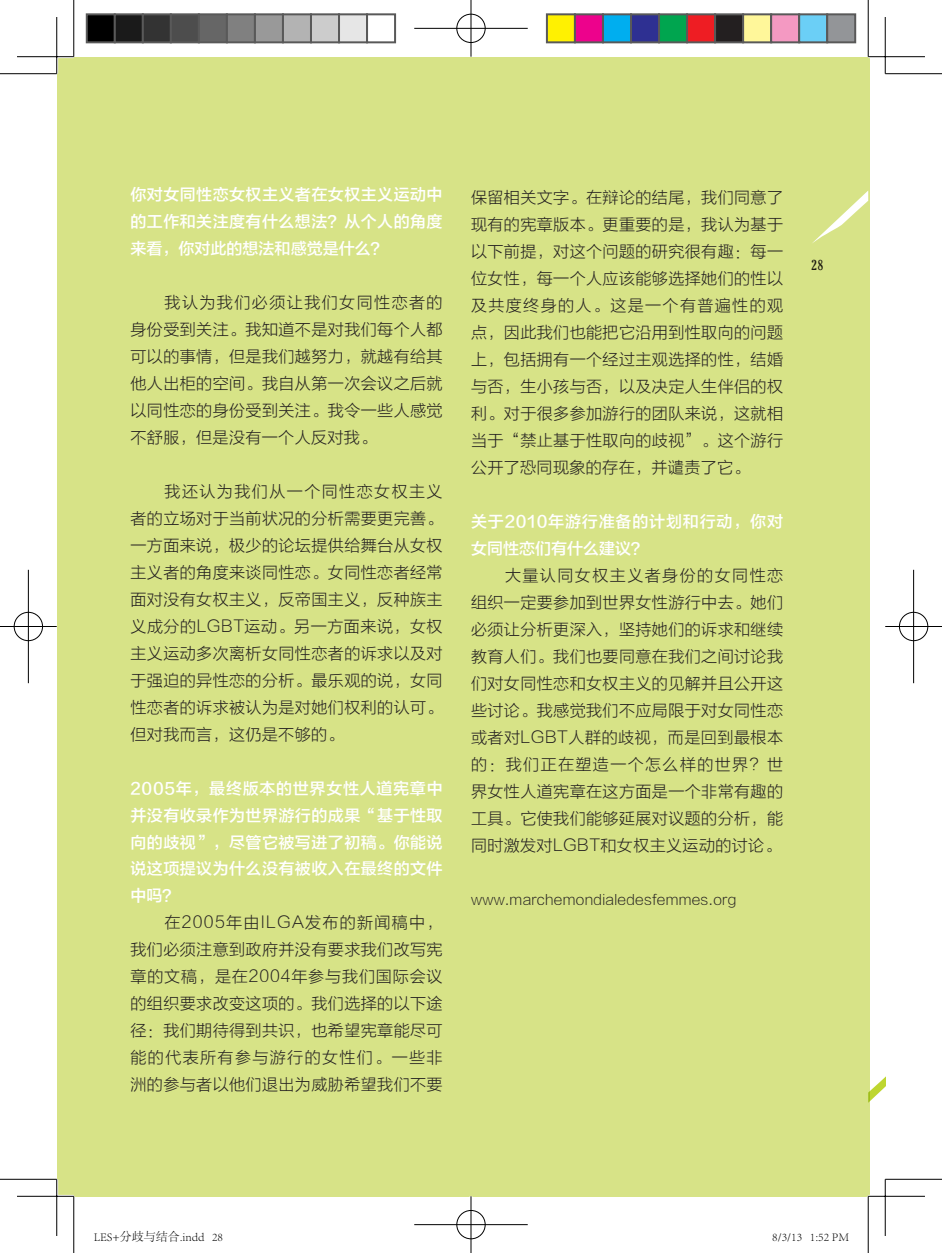
<style>
.page{position:relative;width:942px;height:1253px;background:#fff}
.page>*{position:absolute;margin:0;border:0;box-sizing:border-box;transform-origin:0 0}
.t1{font:16px/27px "FZLTXHJW GB1 0";letter-spacing:.025em;color:#231f20;text-align:justify}
.t2{font:16px/27px "FZLTZHK GBK1 0";letter-spacing:.025em;color:#fff;text-align:justify}
.t3{font:16px/27px "FZLTZHK GBK1 0";letter-spacing:.05em;color:#fff}
.t4{font:14px "FZLTXHJW GB1 0";letter-spacing:.025em;color:#231f20}
.t5{font:extra-condensed 14px "Gloucester";color:#231f20}
.t6{font:300 12px "Adobe Song Std";color:#000}
</style>
<div class="page">
<svg style="left:869px;top:1049px;width:15px;height:54px"></svg>
<div style="left:57px;top:57px;width:812px;height:1139px;background:#d7e387"></div>
<svg style="left:812px;top:192px;width:55px;height:51px"></svg>
<hr style="left:17px;top:55px;width:57px;height:3px;background:#fff">
<hr style="left:867px;top:55px;width:57px;height:3px;background:#fff">
<hr style="left:17px;top:1195px;width:57px;height:3px;background:#fff">
<hr style="left:867px;top:1195px;width:57px;height:3px;background:#fff">
<hr style="left:55px;top:17px;width:3px;height:57px;background:#fff">
<hr style="left:55px;top:1179px;width:3px;height:57px;background:#fff">
<hr style="left:0;top:73px;width:57px;height:1px;background:#000">
<hr style="left:884px;top:73px;width:57px;height:1px;background:#000">
<hr style="left:0;top:1179px;width:57px;height:1px;background:#000">
<hr style="left:884px;top:1179px;width:57px;height:1px;background:#000">
<hr style="left:73px;top:0;width:1px;height:57px;background:#000">
<hr style="left:73px;top:1196px;width:1px;height:57px;background:#000">
<hr style="left:867px;top:0;width:1px;height:57px;background:#000">
<hr style="left:867px;top:1196px;width:1px;height:57px;background:#000">
<hr style="left:17px;top:56px;width:57px;height:1px;background:#000">
<hr style="left:867px;top:56px;width:57px;height:1px;background:#000">
<hr style="left:17px;top:1196px;width:57px;height:1px;background:#000">
<hr style="left:867px;top:1196px;width:57px;height:1px;background:#000">
<hr style="left:56px;top:17px;width:1px;height:57px;background:#000">
<hr style="left:56px;top:1179px;width:1px;height:57px;background:#000">
<hr style="left:884px;top:17px;width:1px;height:57px;background:#000">
<hr style="left:884px;top:1179px;width:1px;height:57px;background:#000">
<div style="left:455px;top:13px;width:31px;height:31px;border:3px solid #fff;border-radius:50%"></div>
<hr style="left:414px;top:27px;width:113px;height:3px;background:#fff">
<hr style="left:469px;top:0;width:3px;height:57px;background:#fff">
<div style="left:456px;top:14px;width:29px;height:29px;border:1px solid #000;border-radius:50%"></div>
<hr style="left:414px;top:28px;width:113px;height:1px;background:#000">
<hr style="left:470px;top:0;width:1px;height:57px;background:#000">
<div style="left:455px;top:1209px;width:31px;height:31px;border:3px solid #fff;border-radius:50%"></div>
<hr style="left:414px;top:1223px;width:113px;height:3px;background:#fff">
<hr style="left:469px;top:1196px;width:3px;height:57px;background:#fff">
<div style="left:456px;top:1210px;width:29px;height:29px;border:1px solid #000;border-radius:50%"></div>
<hr style="left:414px;top:1224px;width:113px;height:1px;background:#000">
<hr style="left:470px;top:1196px;width:1px;height:57px;background:#000">
<div style="left:13px;top:611px;width:31px;height:31px;border:3px solid #fff;border-radius:50%"></div>
<hr style="left:0;top:625px;width:57px;height:3px;background:#fff">
<hr style="left:27px;top:570px;width:3px;height:113px;background:#fff">
<div style="left:14px;top:612px;width:29px;height:29px;border:1px solid #000;border-radius:50%"></div>
<hr style="left:0;top:626px;width:57px;height:1px;background:#000">
<hr style="left:28px;top:570px;width:1px;height:113px;background:#000">
<div style="left:897px;top:611px;width:31px;height:31px;border:3px solid #fff;border-radius:50%"></div>
<hr style="left:884px;top:625px;width:57px;height:3px;background:#fff">
<hr style="left:911px;top:570px;width:3px;height:113px;background:#fff">
<div style="left:898px;top:612px;width:29px;height:29px;border:1px solid #000;border-radius:50%"></div>
<hr style="left:884px;top:626px;width:57px;height:1px;background:#000">
<hr style="left:912px;top:570px;width:1px;height:113px;background:#000">
<div style="left:87px;top:14px;width:28px;height:28px;background:#000"></div>
<div style="left:86px;top:13px;width:30px;height:30px;border:2px solid #595959"></div>
<div style="left:115px;top:14px;width:28px;height:28px;background:#1a1a1a"></div>
<div style="left:114px;top:13px;width:30px;height:30px;border:2px solid #595959"></div>
<div style="left:143px;top:14px;width:28px;height:28px;background:#333"></div>
<div style="left:142px;top:13px;width:30px;height:30px;border:2px solid #595959"></div>
<div style="left:171px;top:14px;width:28px;height:28px;background:#4d4d4d"></div>
<div style="left:170px;top:13px;width:30px;height:30px;border:2px solid #595959"></div>
<div style="left:199px;top:14px;width:28px;height:28px;background:#666"></div>
<div style="left:198px;top:13px;width:30px;height:30px;border:2px solid #595959"></div>
<div style="left:227px;top:14px;width:28px;height:28px;background:#808080"></div>
<div style="left:226px;top:13px;width:30px;height:30px;border:2px solid #595959"></div>
<div style="left:255px;top:14px;width:28px;height:28px;background:#999"></div>
<div style="left:254px;top:13px;width:30px;height:30px;border:2px solid #595959"></div>
<div style="left:283px;top:14px;width:28px;height:28px;background:#b3b3b3"></div>
<div style="left:282px;top:13px;width:30px;height:30px;border:2px solid #595959"></div>
<div style="left:311px;top:14px;width:28px;height:28px;background:#ccc"></div>
<div style="left:310px;top:13px;width:30px;height:30px;border:2px solid #595959"></div>
<div style="left:339px;top:14px;width:28px;height:28px;background:#e6e6e6"></div>
<div style="left:338px;top:13px;width:30px;height:30px;border:2px solid #595959"></div>
<div style="left:366px;top:13px;width:30px;height:30px;border:2px solid #595959"></div>
<div style="left:546px;top:14px;width:28px;height:28px;background:#fff101"></div>
<div style="left:545px;top:13px;width:30px;height:30px;border:2px solid #595959"></div>
<div style="left:574px;top:14px;width:28px;height:28px;background:#ed028c"></div>
<div style="left:573px;top:13px;width:30px;height:30px;border:2px solid #595959"></div>
<div style="left:602px;top:14px;width:28px;height:28px;background:#00aeef"></div>
<div style="left:601px;top:13px;width:30px;height:30px;border:2px solid #595959"></div>
<div style="left:630px;top:14px;width:28px;height:28px;background:#2e3092"></div>
<div style="left:629px;top:13px;width:30px;height:30px;border:2px solid #595959"></div>
<div style="left:658px;top:14px;width:28px;height:28px;background:#00a54f"></div>
<div style="left:657px;top:13px;width:30px;height:30px;border:2px solid #595959"></div>
<div style="left:686px;top:14px;width:28px;height:28px;background:#ee1d23"></div>
<div style="left:685px;top:13px;width:30px;height:30px;border:2px solid #595959"></div>
<div style="left:714px;top:14px;width:28px;height:28px;background:#231f20"></div>
<div style="left:713px;top:13px;width:30px;height:30px;border:2px solid #595959"></div>
<div style="left:742px;top:14px;width:28px;height:28px;background:#fff79a"></div>
<div style="left:741px;top:13px;width:30px;height:30px;border:2px solid #595959"></div>
<div style="left:770px;top:14px;width:28px;height:28px;background:#f499c2"></div>
<div style="left:769px;top:13px;width:30px;height:30px;border:2px solid #595959"></div>
<div style="left:798px;top:14px;width:28px;height:28px;background:#6bcff6"></div>
<div style="left:797px;top:13px;width:30px;height:30px;border:2px solid #595959"></div>
<div style="left:826px;top:14px;width:28px;height:28px;background:#939598"></div>
<div style="left:825px;top:13px;width:30px;height:30px;border:2px solid #595959"></div>
<p class="t2" style="left:130px;top:181px;width:313px">你对女同性恋女权主义者在女权主义运动中的工作和关注度有什么想法？从个人的角度来看，你对此的想法和感觉是什么？</p>
<p class="t1" style="left:130px;top:289px;width:313px;text-indent:34px">我认为我们必须让我们女同性恋者的身份受到关注。我知道不是对我们每个人都可以的事情，但是我们越努力，就越有给其他人出柜的空间。我自从第一次会议之后就以同性恋的身份受到关注。我令一些人感觉不舒服，但是没有一个人反对我。</p>
<p class="t1" style="left:130px;top:478px;width:313px;text-indent:34px">我还认为我们从一个同性恋女权主义者的立场对于当前状况的分析需要更完善。一方面来说，极少的论坛提供给舞台从女权主义者的角度来谈同性恋。女同性恋者经常面对没有女权主义，反帝国主义，反种族主义成分的LGBT运动。另一方面来说，女权主义运动多次离析女同性恋者的诉求以及对于强迫的异性恋的分析。最乐观的说，女同性恋者的诉求被认为是对她们权利的认可。但对我而言，这仍是不够的。</p>
<p class="t2" style="left:130px;top:775px;width:313px">2005年，最终版本的世界女性人道宪章中并没有收录作为世界游行的成果“基于性取向的歧视”，尽管它被写进了初稿。你能说说这项提议为什么没有被收入在最终的文件中吗？</p>
<p class="t1" style="left:130px;top:909px;width:313px;text-indent:34px">在2005年由ILGA发布的新闻稿中，我们必须注意到政府并没有要求我们改写宪章的文稿，是在2004年参与我们国际会议的组织要求改变这项的。我们选择的以下途径：我们期待得到共识，也希望宪章能尽可能的代表所有参与游行的女性们。一些非洲的参与者以他们退出为威胁希望我们不要</p>
<p class="t1" style="left:471px;top:184px;width:313px">保留相关文字。在辩论的结尾，我们同意了现有的宪章版本。更重要的是，我认为基于以下前提，对这个问题的研究很有趣：每一位女性，每一个人应该能够选择她们的性以及共度终身的人。这是一个有普遍性的观点，因此我们也能把它沿用到性取向的问题上，包括拥有一个经过主观选择的性，结婚与否，生小孩与否，以及决定人生伴侣的权利。对于很多参加游行的团队来说，这就相当于“禁止基于性取向的歧视”。这个游行公开了恐同现象的存在，并谴责了它。</p>
<p class="t3" style="left:471px;top:508px;width:313px">关于2010年游行准备的计划和行动，你对女同性恋们有什么建议？</p>
<p class="t1" style="left:471px;top:562px;width:313px;text-indent:34px">大量认同女权主义者身份的女同性恋组织一定要参加到世界女性游行中去。她们必须让分析更深入，坚持她们的诉求和继续教育人们。我们也要同意在我们之间讨论我们对女同性恋和女权主义的见解并且公开这些讨论。我感觉我们不应局限于对女同性恋或者对LGBT人群的歧视，而是回到最根本的：我们正在塑造一个怎么样的世界？世界女性人道宪章在这方面是一个非常有趣的工具。它使我们能够延展对议题的分析，能同时激发对LGBT和女权主义运动的讨论。</p>
<p class="t4" style="left:471px;top:892px;width:266px">www.marchemondialedesfemmes.org</p>
<p class="t5" style="left:811px;top:257px;width:13px">28</p>
<p class="t6" style="left:94px;top:1230px;width:131px">LES+分歧与结合.indd 28</p>
<p class="t6" style="left:771px;top:1230px;width:78px">8/3/13 1:52 PM</p>
</div>
